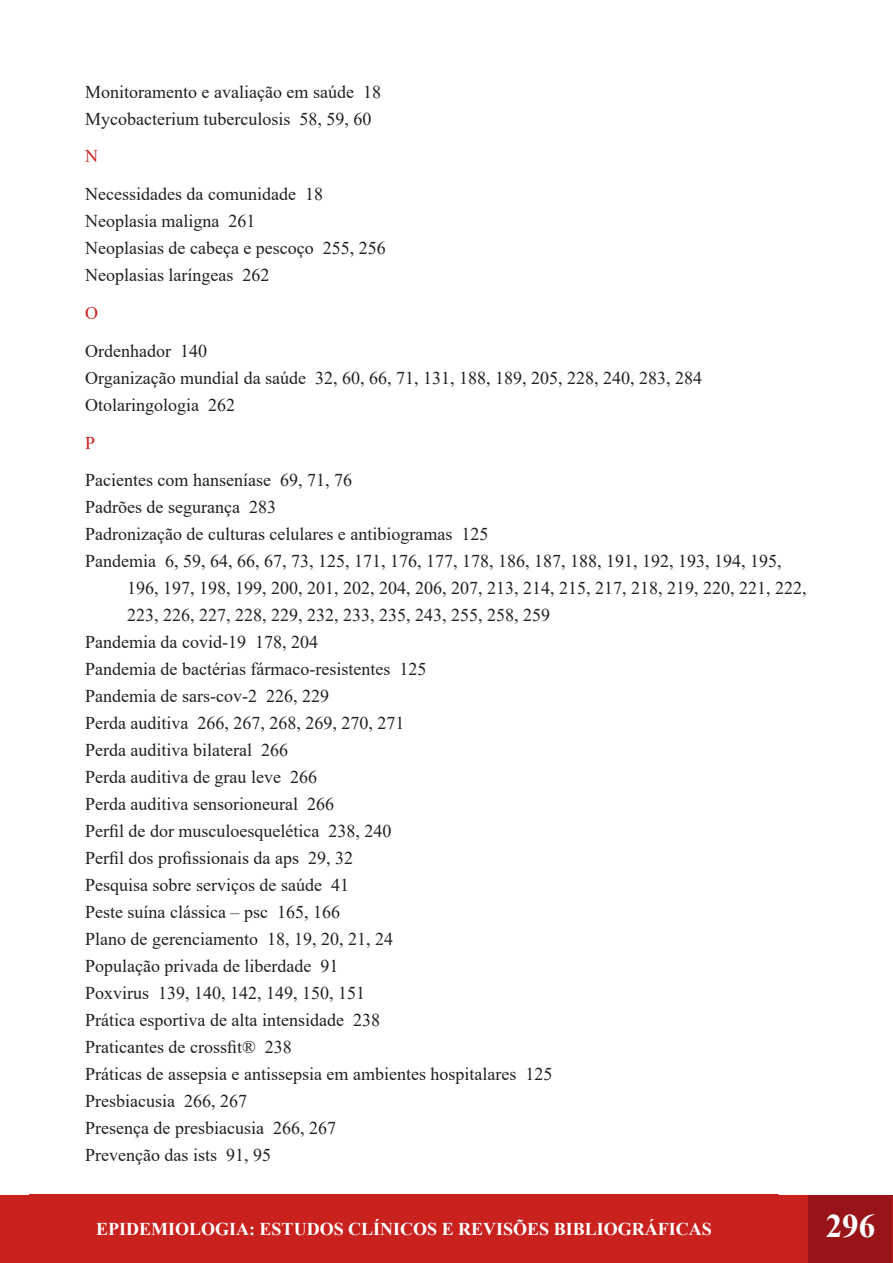
<style>
.page{position:relative;width:893px;height:1263px;background:#fff}
.page>*{position:absolute;margin:0;border:0;box-sizing:border-box;transform-origin:0 0}
.t1{font:700 33px "Times New Roman";color:#fff}
.t2{font:18px/27px "Times New Roman";color:#231f20}
.t3{font:700 18px "Times New Roman";color:#fff}
.t4{font:18px "Times New Roman";color:#c9211e}
</style>
<div class="page">
<div style="left:0;top:1195px;width:808px;height:68px;background:#c9211e"></div>
<div style="left:809px;top:1196px;width:83px;height:66px;background:#991418"></div>
<div style="left:808px;top:1195px;width:85px;height:68px;border:2px solid #991418"></div>
<div style="left:30px;top:1195px;width:748px;height:68px;background:#c9211e"></div>
<div style="left:29px;top:1194px;width:750px;height:69px;border:2px solid #c9211e"></div>
<svg style="left:892px;top:1196px;width:1px;height:67px"></svg>
<p class="t2" style="left:85px;top:77px;width:297px">Monitoramento e avaliação em saúde 18</p>
<p class="t2" style="left:85px;top:104px;width:288px">Mycobacterium tuberculosis 58, 59, 60</p>
<p class="t4" style="left:85px;top:144px;width:14px">N</p>
<p class="t2" style="left:85px;top:180px;width:239px">Necessidades da comunidade 18</p>
<p class="t2" style="left:85px;top:207px;width:172px">Neoplasia maligna 261</p>
<p class="t2" style="left:85px;top:234px;width:302px">Neoplasias de cabeça e pescoço 255, 256</p>
<p class="t2" style="left:85px;top:261px;width:186px">Neoplasias laríngeas 262</p>
<p class="t4" style="left:85px;top:300px;width:14px">O</p>
<p class="t2" style="left:85px;top:337px;width:123px">Ordenhador 140</p>
<p class="t2" style="left:85px;top:364px;width:619px">Organização mundial da saúde 32, 60, 66, 71, 131, 188, 189, 205, 228, 240, 283, 284</p>
<p class="t2" style="left:85px;top:391px;width:151px">Otolaringologia 262</p>
<p class="t4" style="left:85px;top:430px;width:12px">P</p>
<p class="t2" style="left:85px;top:466px;width:268px">Pacientes com hanseníase 69, 71, 76</p>
<p class="t2" style="left:85px;top:493px;width:192px">Padrões de segurança 283</p>
<p class="t2" style="left:85px;top:520px;width:405px">Padronização de culturas celulares e antibiogramas 125</p>
<p class="t2" style="left:127px;top:547px;width:681px;text-indent:-42px">Pandemia 6, 59, 64, 66, 67, 73, 125, 171, 176, 177, 178, 186, 187, 188, 191, 192, 193, 194, 195,<br>196, 197, 198, 199, 200, 201, 202, 204, 206, 207, 213, 214, 215, 217, 218, 219, 220, 221, 222,<br>223, 226, 227, 228, 229, 232, 233, 235, 243, 255, 258, 259</p>
<p class="t2" style="left:85px;top:628px;width:234px">Pandemia da covid-19 178, 204</p>
<p class="t2" style="left:85px;top:655px;width:343px">Pandemia de bactérias fármaco-resistentes 125</p>
<p class="t2" style="left:85px;top:682px;width:245px">Pandemia de sars-cov-2 226, 229</p>
<p class="t2" style="left:85px;top:709px;width:321px">Perda auditiva 266, 267, 268, 269, 270, 271</p>
<p class="t2" style="left:85px;top:736px;width:204px">Perda auditiva bilateral 266</p>
<p class="t2" style="left:85px;top:763px;width:233px">Perda auditiva de grau leve 266</p>
<p class="t2" style="left:85px;top:790px;width:250px">Perda auditiva sensorioneural 266</p>
<p class="t2" style="left:85px;top:817px;width:308px">Perfil de dor musculoesquelética 238, 240</p>
<p class="t2" style="left:85px;top:844px;width:270px">Perfil dos profissionais da aps 29, 32</p>
<p class="t2" style="left:85px;top:871px;width:265px">Pesquisa sobre serviços de saúde 41</p>
<p class="t2" style="left:85px;top:898px;width:256px">Peste suína clássica – psc 165, 166</p>
<p class="t2" style="left:85px;top:925px;width:309px">Plano de gerenciamento 18, 19, 20, 21, 24</p>
<p class="t2" style="left:85px;top:952px;width:255px">População privada de liberdade 91</p>
<p class="t2" style="left:85px;top:979px;width:282px">Poxvirus 139, 140, 142, 149, 150, 151</p>
<p class="t2" style="left:85px;top:1006px;width:296px">Prática esportiva de alta intensidade 238</p>
<p class="t2" style="left:85px;top:1033px;width:208px">Praticantes de crossfit® 238</p>
<p class="t2" style="left:85px;top:1060px;width:469px">Práticas de assepsia e antissepsia em ambientes hospitalares 125</p>
<p class="t2" style="left:85px;top:1087px;width:163px">Presbiacusia 266, 267</p>
<p class="t2" style="left:85px;top:1114px;width:252px">Presença de presbiacusia 266, 267</p>
<p class="t2" style="left:85px;top:1141px;width:187px">Prevenção das ists 91, 95</p>
<p class="t3" style="left:96px;top:1216px;width:617px">EPIDEMIOLOGIA: ESTUDOS CLÍNICOS E REVISÕES BIBLIOGRÁFICAS</p>
<h1 class="t1" style="left:826px;top:1202px;width:51px">296</h1>
</div>
